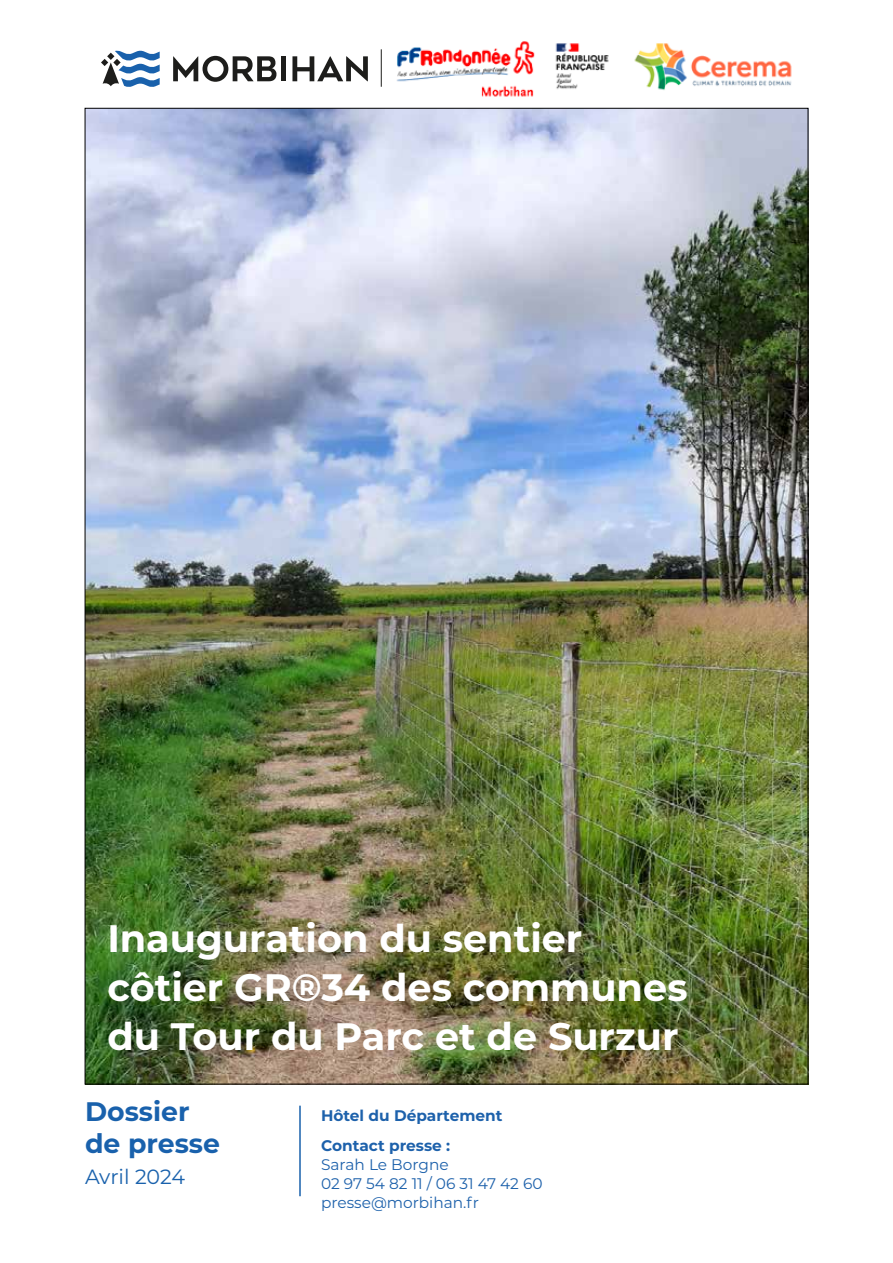
<style>
.page{position:relative;width:893px;height:1263px;background:#fff}
.page>*{position:absolute;margin:0;border:0;box-sizing:border-box;transform-origin:0 0}
.t1{font:700 38.25px/49.2px "Montserrat";color:#fff}
.t2{font:700 26.85px/32.1px "Montserrat";color:#1961ac}
.t3{font:20.55px "Montserrat";letter-spacing:-.005em;color:#1961ac}
.t4{font:15.3px/19.2px "Montserrat";color:#1d61ab}
.t5{font:700 15.3px/30.2px "Montserrat";color:#1d61ab}
</style>
<div class="page">
<img style="left:87px;top:110px;width:719px;height:972px">
<svg style="left:173px;top:56px;width:103px;height:26px"></svg>
<hr style="left:282px;top:56px;width:4px;height:25px;background:#1d1d1b">
<svg style="left:292px;top:56px;width:76px;height:25px"></svg>
<svg style="left:101px;top:50px;width:59px;height:37px"></svg>
<hr style="left:299px;top:1106px;width:2px;height:90px;background:#1961ac">
<img style="left:396px;top:41px;width:139px;height:56px">
<hr style="left:381px;top:49px;width:1px;height:38px;background:#1d1d1b">
<img style="left:555px;top:43px;width:237px;height:47px">
<p class="t1" style="left:107px;top:911px;width:582px">Inauguration du sentier côtier GR®34 des communes du Tour du Parc et de Surzur</p>
<p class="t2" style="left:85px;top:1094px;width:137px">Dossier de presse</p>
<p class="t3" style="left:85px;top:1162px;width:102px">Avril 2024</p>
<p class="t5" style="left:321px;top:1099px;width:183px">Hôtel du Département<br>Contact presse :</p>
<p class="t4" style="left:321px;top:1154px;width:223px">Sarah Le Borgne<br>02 97 54 82 11 / 06 31 47 42 60 presse@morbihan.fr</p>
</div>
